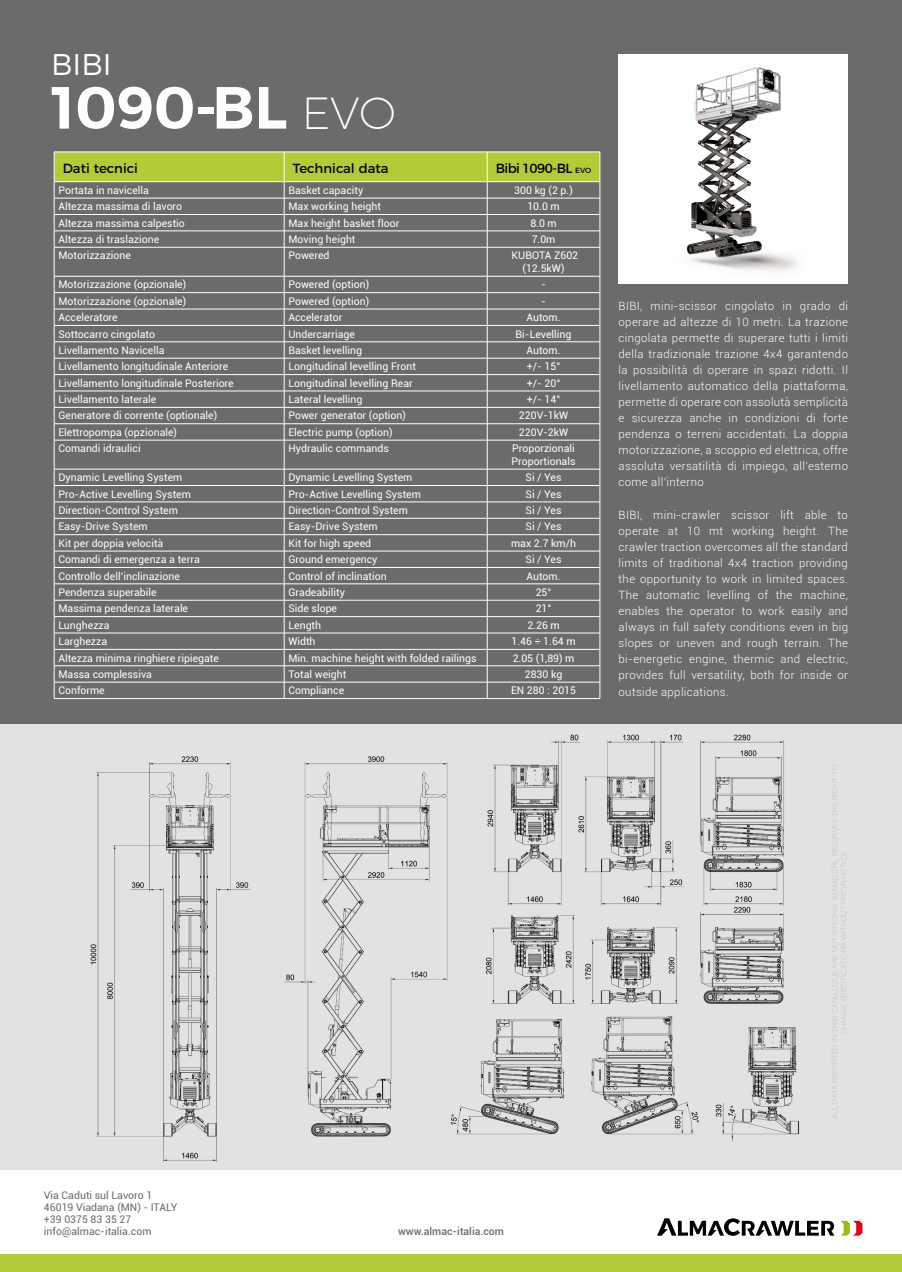
<style>
.page{position:relative;width:902px;height:1272px;background:#fff}
.page>*{position:absolute;margin:0;border:0;box-sizing:border-box;transform-origin:0 0}
.t1{font:600 59.4px "Montserrat";color:#fff}
.t2{font:300 30px "Montserrat";color:#fff}
.t3{font:13.2px "Montserrat";color:#000}
.t4{font:13.2px "Montserrat";letter-spacing:-.04em;color:#000}
.t5{font:300 11.4px/16px "Roboto";letter-spacing:.03em;color:#fff;text-align:justify}
.t6{font:10.5px/12.6px "Roboto";color:#fff;text-align:center}
.t7{font:10.5px/11.9px "Roboto";color:#6b6b6b}
.t8{font:500 10.5px "Roboto";color:#6b6b6b}
.s1{font-weight:200;font-size:45px}
.s2{font-size:7.5px}
</style>
<div class="page">
<div style="left:0;top:455px;width:901px;height:714px;background:#e2e2e2"></div>
<div style="left:0;top:0;width:901px;height:723px;background:#6b6b6b"></div>
<div style="left:0;top:1254px;width:901px;height:17px;background:#b3cb37"></div>
<svg style="left:54px;top:152px;width:546px;height:474px"></svg>
<img style="left:618px;top:54px;width:229px;height:229px">
<img style="left:23px;top:626px;width:878px;height:536px">
<svg style="left:840px;top:1220px;width:22px;height:15px"></svg>
<svg style="left:657px;top:1218px;width:177px;height:17px"></svg>
<p class="t2" style="left:51px;top:41px;width:62px">BIBI</p>
<p class="t1" style="left:51px;top:71px;width:346px">1090-BL <span class="s1">EVO</span></p>
<p class="t3" style="left:63px;top:158px;width:77px">Dati tecnici</p>
<p class="t3" style="left:293px;top:158px;width:97px">Technical data</p>
<p class="t4" style="left:495px;top:158px;width:97px">Bibi 1090-BL <span class="s2">EVO</span></p>
<p class="t6" style="left:58px;top:183px;width:92px">Portata in navicella</p>
<p class="t6" style="left:288px;top:183px;width:76px">Basket capacity</p>
<p class="t6" style="left:514px;top:183px;width:60px">300 kg (2 p.)</p>
<p class="t6" style="left:58px;top:200px;width:125px">Altezza massima di lavoro</p>
<p class="t6" style="left:288px;top:200px;width:94px">Max working height</p>
<p class="t6" style="left:527px;top:200px;width:34px">10.0 m</p>
<p class="t6" style="left:58px;top:216px;width:128px">Altezza massima calpestio</p>
<p class="t6" style="left:288px;top:216px;width:112px">Max height basket floor</p>
<p class="t6" style="left:530px;top:216px;width:28px">8.0 m</p>
<p class="t6" style="left:58px;top:232px;width:102px">Altezza di traslazione</p>
<p class="t6" style="left:288px;top:232px;width:69px">Moving height</p>
<p class="t6" style="left:531px;top:232px;width:25px">7.0m</p>
<p class="t6" style="left:58px;top:249px;width:74px">Motorizzazione</p>
<p class="t6" style="left:288px;top:249px;width:43px">Powered</p>
<p class="t6" style="left:511px;top:249px;width:68px">KUBOTA Z602 (12.5kW)</p>
<p class="t6" style="left:58px;top:278px;width:129px">Motorizzazione (opzionale)</p>
<p class="t6" style="left:288px;top:278px;width:82px">Powered (option)</p>
<p class="t6" style="left:541px;top:278px;width:6px">-</p>
<p class="t6" style="left:58px;top:294px;width:129px">Motorizzazione (opzionale)</p>
<p class="t6" style="left:288px;top:294px;width:82px">Powered (option)</p>
<p class="t6" style="left:541px;top:294px;width:6px">-</p>
<p class="t6" style="left:58px;top:311px;width:61px">Acceleratore</p>
<p class="t6" style="left:288px;top:311px;width:55px">Accelerator</p>
<p class="t6" style="left:526px;top:311px;width:36px">Autom.</p>
<p class="t6" style="left:58px;top:327px;width:98px">Sottocarro cingolato</p>
<p class="t6" style="left:288px;top:327px;width:68px">Undercarriage</p>
<p class="t6" style="left:515px;top:327px;width:57px">Bi-Levelling</p>
<p class="t6" style="left:58px;top:343px;width:108px">Livellamento Navicella</p>
<p class="t6" style="left:288px;top:343px;width:75px">Basket levelling</p>
<p class="t6" style="left:526px;top:343px;width:36px">Autom.</p>
<p class="t6" style="left:58px;top:360px;width:171px">Livellamento longitudinale Anteriore</p>
<p class="t6" style="left:288px;top:360px;width:129px">Longitudinal levelling Front</p>
<p class="t6" style="left:527px;top:360px;width:35px">+/- 15°</p>
<p class="t6" style="left:58px;top:376px;width:177px">Livellamento longitudinale Posteriore</p>
<p class="t6" style="left:288px;top:376px;width:126px">Longitudinal levelling Rear</p>
<p class="t6" style="left:527px;top:376px;width:35px">+/- 20°</p>
<p class="t6" style="left:58px;top:392px;width:99px">Livellamento laterale</p>
<p class="t6" style="left:288px;top:392px;width:75px">Lateral levelling</p>
<p class="t6" style="left:527px;top:392px;width:35px">+/- 14°</p>
<p class="t6" style="left:58px;top:409px;width:160px">Generatore di corrente (optionale)</p>
<p class="t6" style="left:288px;top:409px;width:119px">Power generator (option)</p>
<p class="t6" style="left:519px;top:409px;width:51px">220V-1kW</p>
<p class="t6" style="left:58px;top:425px;width:120px">Elettropompa (opzionale)</p>
<p class="t6" style="left:288px;top:425px;width:106px">Electric pump (option)</p>
<p class="t6" style="left:519px;top:425px;width:51px">220V-2kW</p>
<p class="t6" style="left:58px;top:442px;width:84px">Comandi idraulici</p>
<p class="t6" style="left:288px;top:442px;width:102px">Hydraulic commands</p>
<p class="t6" style="left:512px;top:442px;width:64px">Proporzionali</p>
<p class="t6" style="left:511px;top:454px;width:65px">Proportionals</p>
<p class="t6" style="left:58px;top:471px;width:125px">Dynamic Levelling System</p>
<p class="t6" style="left:288px;top:471px;width:125px">Dynamic Levelling System</p>
<p class="t6" style="left:525px;top:471px;width:37px">Si / Yes</p>
<p class="t6" style="left:58px;top:487px;width:134px">Pro-Active Levelling System</p>
<p class="t6" style="left:288px;top:487px;width:134px">Pro-Active Levelling System</p>
<p class="t6" style="left:525px;top:487px;width:37px">Si / Yes</p>
<p class="t6" style="left:58px;top:503px;width:121px">Direction-Control System</p>
<p class="t6" style="left:288px;top:503px;width:121px">Direction-Control System</p>
<p class="t6" style="left:525px;top:503px;width:37px">Si / Yes</p>
<p class="t6" style="left:58px;top:520px;width:91px">Easy-Drive System</p>
<p class="t6" style="left:288px;top:520px;width:91px">Easy-Drive System</p>
<p class="t6" style="left:525px;top:520px;width:37px">Si / Yes</p>
<p class="t6" style="left:58px;top:536px;width:106px">Kit per doppia velocità</p>
<p class="t6" style="left:288px;top:536px;width:84px">Kit for high speed</p>
<p class="t6" style="left:511px;top:536px;width:66px">max 2.7 km/h</p>
<p class="t6" style="left:58px;top:552px;width:143px">Comandi di emergenza a terra</p>
<p class="t6" style="left:288px;top:552px;width:91px">Ground emergency</p>
<p class="t6" style="left:525px;top:552px;width:37px">Si / Yes</p>
<p class="t6" style="left:58px;top:569px;width:123px">Controllo dell’inclinazione</p>
<p class="t6" style="left:288px;top:569px;width:100px">Control of inclination</p>
<p class="t6" style="left:526px;top:569px;width:36px">Autom.</p>
<p class="t6" style="left:58px;top:585px;width:100px">Pendenza superabile</p>
<p class="t6" style="left:288px;top:585px;width:58px">Gradeability</p>
<p class="t6" style="left:535px;top:585px;width:17px">25°</p>
<p class="t6" style="left:58px;top:602px;width:131px">Massima pendenza laterale</p>
<p class="t6" style="left:288px;top:602px;width:50px">Side slope</p>
<p class="t6" style="left:535px;top:602px;width:17px">21°</p>
<p class="t6" style="left:58px;top:618px;width:53px">Lunghezza</p>
<p class="t6" style="left:288px;top:618px;width:34px">Length</p>
<p class="t6" style="left:527px;top:618px;width:34px">2.26 m</p>
<p class="t6" style="left:58px;top:634px;width:50px">Larghezza</p>
<p class="t6" style="left:288px;top:634px;width:29px">Width</p>
<p class="t6" style="left:511px;top:634px;width:66px">1.46 ÷ 1.64 m</p>
<p class="t6" style="left:58px;top:651px;width:162px">Altezza minima ringhiere ripiegate</p>
<p class="t6" style="left:288px;top:651px;width:190px">Min. machine height with folded railings</p>
<p class="t6" style="left:512px;top:651px;width:63px">2.05 (1,89) m</p>
<p class="t6" style="left:58px;top:667px;width:95px">Massa complessiva</p>
<p class="t6" style="left:288px;top:667px;width:59px">Total weight</p>
<p class="t6" style="left:524px;top:667px;width:39px">2830 kg</p>
<p class="t6" style="left:58px;top:684px;width:48px">Conforme</p>
<p class="t6" style="left:288px;top:684px;width:57px">Compliance</p>
<p class="t6" style="left:511px;top:684px;width:67px">EN 280 : 2015</p>
<p class="t5" style="left:618px;top:297px;width:231px">BIBI, mini-scissor cingolato in grado di operare ad altezze di 10 metri. La trazione cingolata permette di superare tutti i limiti della tradizionale trazione 4x4 garantendo la possibilità di operare in spazi ridotti. Il livellamento automatico della piattaforma, permette di operare con assolutà semplicità e sicurezza anche in condizioni di forte pendenza o terreni accidentati. La doppia motorizzazione, a scoppio ed elettrica, offre assoluta versatilità di impiego, all’esterno come all’interno</p>
<p class="t5" style="left:618px;top:506px;width:231px">BIBI, mini-crawler scissor lift able to operate at 10 mt working height. The crawler traction overcomes all the standard limits of traditional 4x4 traction providing the opportunity to work in limited spaces.<br>The automatic levelling of the machine, enables the operator to work easily and always in full safety conditions even in big slopes or uneven and rough terrain. The bi-energetic engine, thermic and electric, provides full versatility, both for inside or outside applications.</p>
<p class="t7" style="left:44px;top:1189px;width:110px">Via Caduti sul Lavoro 1</p>
<p class="t7" style="left:44px;top:1201px;width:135px">46019 Viadana (MN) - ITALY</p>
<p class="t7" style="left:44px;top:1212px;width:109px">+39 0375 83 35 27 info@almac-italia.com</p>
<p class="t8" style="left:398px;top:1223px;width:107px">www.almac-italia.com</p>
</div>
